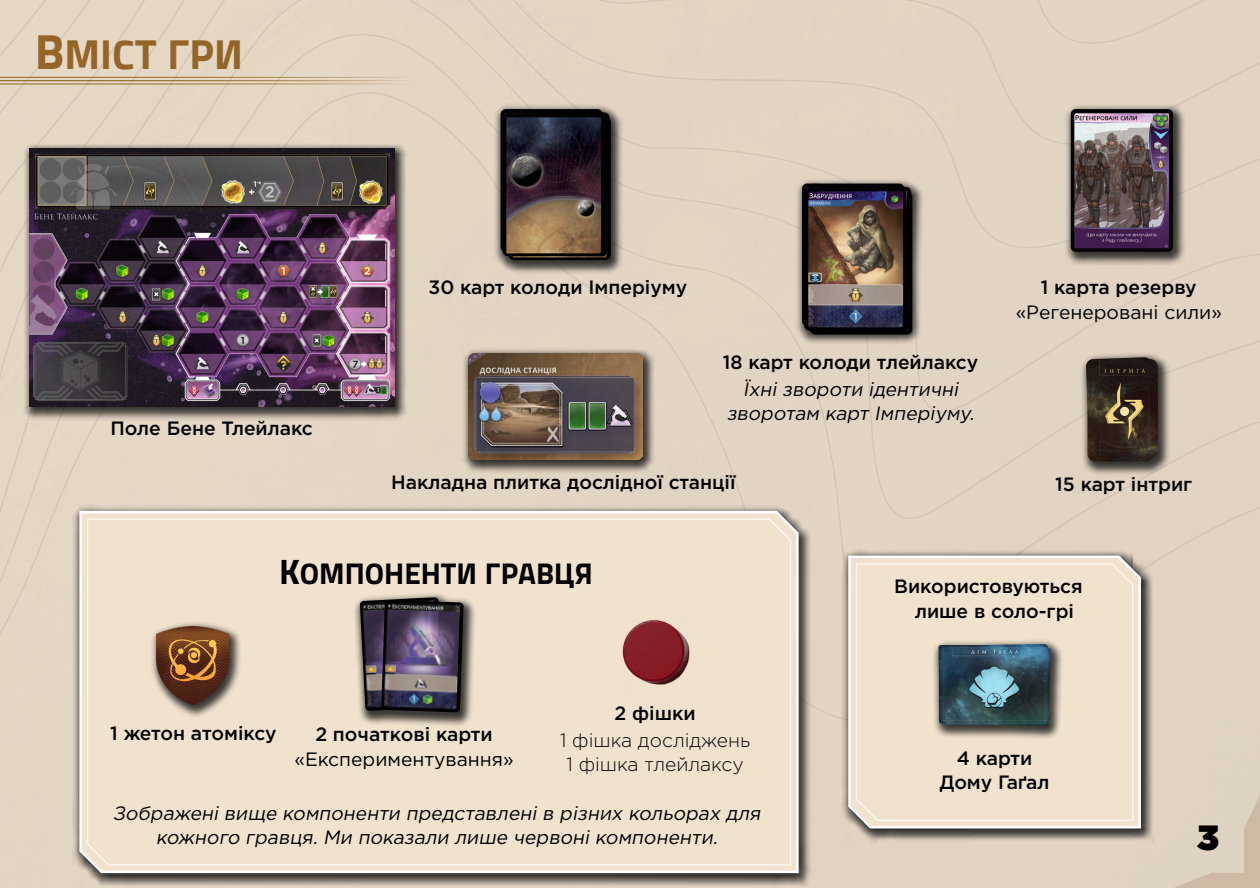
<style>
.page{position:relative;width:1260px;height:888px;background:#e1d4c2}
.page>*{position:absolute;margin:0;border:0;box-sizing:border-box;transform-origin:0 0}
.t1{font:41.65px "Titillium Web UA SC850";color:#946527}
.t2{font:900 35px "Gotham";color:#000}
.t3{font:29.75px "Titillium Web UA SC850";color:#000}
.t4{font:500 19.25px/24.5px "Gotham Pro";color:#000}
.t5{font:italic 19.25px/24.5px "Gotham Pro";color:#000;text-align:center}
.t6{font:19.25px "Gotham Pro";color:#000}
.t7{font:300 19.25px/24.5px "Gotham Pro";color:#000;text-align:center}
.s1{font-size:49px}
.s2{font-size:35px}
</style>
<div class="page">
<hr style="left:0;top:84px;width:414px;height:1px;background:#946527">
<hr style="left:0;top:77px;width:414px;height:1px;background:#946527">
<hr style="left:0;top:80px;width:414px;height:1px;background:#946527">
<div style="left:493px;top:103px;width:131px;height:172px;background:#000;opacity:.75"></div>
<img style="left:509px;top:117px;width:102px;height:143px">
<img style="left:503px;top:109px;width:107px;height:146px">
<img style="left:503px;top:113px;width:102px;height:143px">
<div style="left:1079px;top:351px;width:92px;height:125px;background:#000;opacity:.75"></div>
<img style="left:1088px;top:458px;width:65px;height:3px">
<img style="left:1092px;top:359px;width:66px;height:100px">
<img style="left:1086px;top:357px;width:69px;height:101px">
<div style="left:841px;top:549px;width:313px;height:294px;background:#000;opacity:.75"></div>
<svg style="left:847px;top:554px;width:295px;height:276px"></svg>
<div style="left:855px;top:562px;width:279px;height:260px;background:#f0e2cd"></div>
<div style="left:931px;top:638px;width:132px;height:102px;background:#000;opacity:.75"></div>
<img style="left:940px;top:645px;width:111px;height:81px">
<img style="left:938px;top:644px;width:110px;height:79px">
<img style="left:940px;top:647px;width:108px;height:78px">
<div style="left:795px;top:178px;width:129px;height:167px;background:#000;opacity:.75"></div>
<img style="left:804px;top:184px;width:107px;height:146px">
<img style="left:804px;top:188px;width:102px;height:143px">
<div style="left:1063px;top:103px;width:123px;height:163px;background:#000;opacity:.75"></div>
<img style="left:1071px;top:109px;width:102px;height:143px">
<div style="left:22px;top:143px;width:386px;height:278px;background:#000;opacity:.75"></div>
<img style="left:30px;top:149px;width:365px;height:257px">
<div style="left:461px;top:347px;width:195px;height:127px;background:#000;opacity:.75"></div>
<img style="left:468px;top:353px;width:175px;height:107px">
<div style="left:72px;top:505px;width:740px;height:382px;background:#000;opacity:.75"></div>
<svg style="left:78px;top:510px;width:722px;height:364px"></svg>
<div style="left:86px;top:518px;width:706px;height:348px;background:#f0e2cd"></div>
<img style="left:612px;top:611px;width:89px;height:82px">
<div style="left:352px;top:591px;width:125px;height:136px;background:#000;opacity:.75"></div>
<img style="left:360px;top:597px;width:84px;height:114px">
<img style="left:381px;top:600px;width:83px;height:112px">
<div style="left:149px;top:620px;width:92px;height:98px;background:#000;opacity:.75"></div>
<img style="left:157px;top:626px;width:71px;height:78px">
<h1 class="t1" style="left:35px;top:23px;width:210px"><span class="s1">В</span>міст гри</h1>
<p class="t4" style="left:110px;top:416px;width:204px">Поле Бене Тлейлакс</p>
<p class="t4" style="left:428px;top:275px;width:260px">30 карт колоди Імперіуму</p>
<p class="t4" style="left:723px;top:349px;width:257px">18 карт колоди тлейлаксу</p>
<p class="t5" style="left:727px;top:377px;width:253px">Їхні звороти ідентичні зворотам карт Імперіуму.</p>
<p class="t4" style="left:391px;top:470px;width:346px">Накладна плитка дослідної станції</p>
<p class="t4" style="left:1041px;top:275px;width:157px">1 карта резерву</p>
<p class="t6" style="left:1016px;top:301px;width:208px">«Регенеровані сили»</p>
<p class="t4" style="left:1055px;top:471px;width:139px">15 карт інтриг</p>
<h3 class="t3" style="left:279px;top:551px;width:315px"><span class="s2">К</span>омпоненти гравця</h3>
<p class="t4" style="left:110px;top:720px;width:168px">1 жетон атоміксу</p>
<p class="t4" style="left:315px;top:722px;width:179px">2 початкові карти</p>
<p class="t6" style="left:294px;top:748px;width:221px">«Експериментування»</p>
<p class="t4" style="left:615px;top:700px;width:83px">2 фішки</p>
<p class="t7" style="left:560px;top:728px;width:192px">1 фішка досліджень<br>1 фішка тлейлаксу</p>
<p class="t5" style="left:113px;top:801px;width:653px">Зображені вище компоненти представлені в різних кольорах для кожного гравця. Ми показали лише червоні компоненти.</p>
<p class="t4" style="left:915px;top:574px;width:169px;text-indent:-21px">Використовуються лише в соло-грі</p>
<p class="t4" style="left:940px;top:745px;width:111px;text-align:center">4 карти<br>Дому Гаґал</p>
<h2 class="t2" style="left:1197px;top:812px;width:23px">3</h2>
</div>
